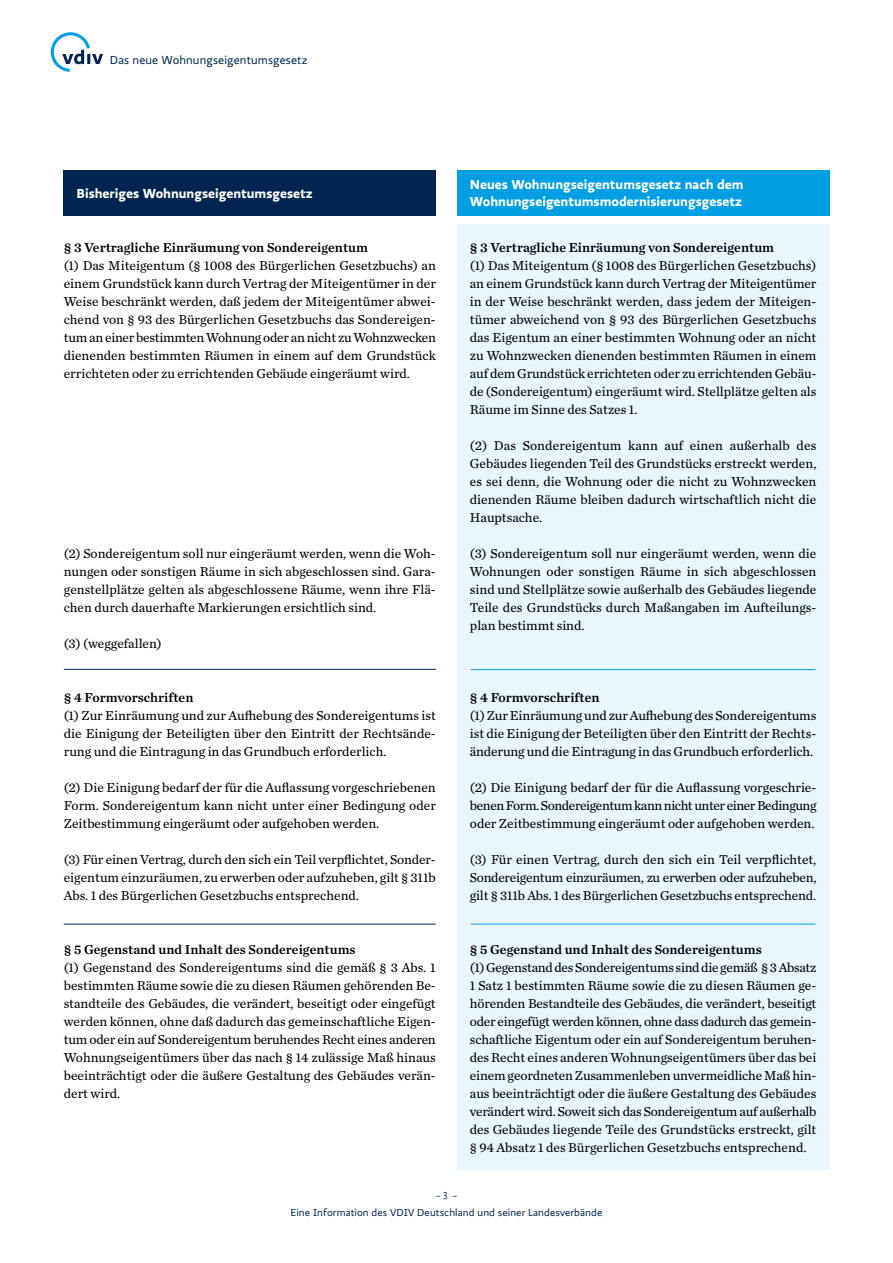
<style>
.page{position:relative;width:893px;height:1263px;background:#fff}
.page>*{position:absolute;margin:0;border:0;box-sizing:border-box;transform-origin:0 0}
.t1{font:13.5px/18px "Chronicle Text G2";color:#000;text-align:justify}
.t2{font:13.5px "Chronicle Text G2 Semi";color:#000}
.t3{font:700 13.5px/16.2px "Ratio";color:#fff}
.t4{font:12px "Ratio";letter-spacing:.01em;color:#002550}
.t5{font:10.5px "Ratio";letter-spacing:.01em;color:#002550}
.t6{font:10.5px "Ratio Display";color:#002550}
</style>
<div class="page">
<div style="left:64px;top:170px;width:372px;height:45px;background:#002550"></div>
<div style="left:457px;top:170px;width:372px;height:45px;background:#009ee3"></div>
<div style="left:457px;top:225px;width:372px;height:945px;background:#eaf6fe"></div>
<hr style="left:471px;top:924px;width:344px;height:1px;background:#009ee3">
<hr style="left:471px;top:669px;width:344px;height:1px;background:#009ee3">
<hr style="left:64px;top:924px;width:372px;height:1px;background:#002550">
<hr style="left:64px;top:669px;width:372px;height:1px;background:#002550">
<svg style="left:51px;top:32px;width:52px;height:40px"></svg>
<p class="t4" style="left:110px;top:53px;width:199px">Das neue Wohnungseigentumsgesetz</p>
<p class="t3" style="left:77px;top:185px;width:238px">Bisheriges Wohnungseigentumsgesetz</p>
<p class="t3" style="left:470px;top:177px;width:275px">Neues Wohnungseigentumsgesetz nach dem<br>Wohnungseigentumsmodernisierungsgesetz</p>
<p class="t2" style="left:470px;top:237px;width:306px">§ 3 Vertragliche Einräumung von Sondereigentum</p>
<p class="t1" style="left:470px;top:256px;width:348px">(1) Das Miteigentum (§ 1008 des Bürgerlichen Gesetzbuchs) an einem Grundstück kann durch Vertrag der Miteigentümer in der Weise beschränkt werden, dass jedem der Miteigen&shy;tümer abweichend von § 93 des Bürgerlichen Gesetzbuchs das Eigentum an einer bestimmten Wohnung oder an nicht zu Wohnzwecken dienenden bestimmten Räumen in einem auf dem Grundstück errichteten oder zu errichtenden Gebäu&shy;de (Sondereigentum) eingeräumt wird. Stellplätze gelten als Räume im Sinne des Satzes 1.</p>
<p class="t1" style="left:470px;top:436px;width:348px">(2) Das Sondereigentum kann auf einen außerhalb des Gebäudes liegenden Teil des Grundstücks erstreckt werden, es sei denn, die Wohnung oder die nicht zu Wohnzwecken dienenden Räume bleiben dadurch wirtschaftlich nicht die Hauptsache.</p>
<p class="t1" style="left:470px;top:544px;width:348px">(3) Sondereigentum soll nur eingeräumt werden, wenn die Wohnungen oder sonstigen Räume in sich abgeschlossen sind und Stellplätze sowie außerhalb des Gebäudes liegende Teile des Grundstücks durch Maßangaben im Aufteilungs&shy;plan bestimmt sind.</p>
<p class="t2" style="left:64px;top:237px;width:306px">§ 3 Vertragliche Einräumung von Sondereigentum</p>
<p class="t1" style="left:64px;top:256px;width:374px">(1) Das Miteigentum (§ 1008 des Bürgerlichen Gesetzbuchs) an einem Grundstück kann durch Vertrag der Miteigentümer in der Weise beschränkt werden, daß jedem der Miteigentümer abwei&shy;chend von § 93 des Bürgerlichen Gesetzbuchs das Sondereigen&shy;tum an einer bestimmten Wohnung oder an nicht zu Wohnzwecken dienenden bestimmten Räumen in einem auf dem Grundstück errichteten oder zu errichtenden Gebäude eingeräumt wird.</p>
<p class="t1" style="left:64px;top:544px;width:374px">(2) Sondereigentum soll nur eingeräumt werden, wenn die Woh&shy;nungen oder sonstigen Räume in sich abgeschlossen sind. Gara&shy;genstellplätze gelten als abgeschlossene Räume, wenn ihre Flä&shy;chen durch dauerhafte Markierungen ersichtlich sind.</p>
<p class="t1" style="left:64px;top:634px;width:100px">(3) (weggefallen)</p>
<p class="t2" style="left:64px;top:687px;width:131px">§ 4 Formvorschriften</p>
<p class="t1" style="left:64px;top:706px;width:374px">(1) Zur Einräumung und zur Aufhebung des Sondereigentums ist die Einigung der Beteiligten über den Eintritt der Rechtsände&shy;rung und die Eintragung in das Grundbuch erforderlich.</p>
<p class="t1" style="left:64px;top:778px;width:374px">(2) Die Einigung bedarf der für die Auflassung vorgeschriebenen Form. Sondereigentum kann nicht unter einer Bedingung oder Zeitbestimmung eingeräumt oder aufgehoben werden.</p>
<p class="t1" style="left:64px;top:850px;width:374px">(3) Für einen Vertrag, durch den sich ein Teil verpflichtet, Sonder&shy;eigentum einzuräumen, zu erwerben oder aufzuheben, gilt § 311b Abs. 1 des Bürgerlichen Gesetzbuchs entsprechend.</p>
<p class="t2" style="left:64px;top:939px;width:293px">§ 5 Gegenstand und Inhalt des Sondereigentums</p>
<p class="t1" style="left:64px;top:958px;width:374px">(1) Gegenstand des Sondereigentums sind die gemäß § 3 Abs. 1 bestimmten Räume sowie die zu diesen Räumen gehörenden Be&shy;standteile des Gebäudes, die verändert, beseitigt oder eingefügt werden können, ohne daß dadurch das gemeinschaftliche Eigen&shy;tum oder ein auf Sondereigentum beruhendes Recht eines anderen Wohnungseigentümers über das nach § 14 zulässige Maß hinaus beeinträchtigt oder die äußere Gestaltung des Gebäudes verän&shy;dert wird.</p>
<p class="t2" style="left:470px;top:687px;width:131px">§ 4 Formvorschriften</p>
<p class="t1" style="left:470px;top:706px;width:348px">(1) Zur Einräumung und zur Aufhebung des Sondereigentums ist die Einigung der Beteiligten über den Eintritt der Rechts&shy;änderung und die Eintragung in das Grundbuch erforderlich.</p>
<p class="t1" style="left:470px;top:778px;width:348px">(2) Die Einigung bedarf der für die Auflassung vorgeschrie&shy;benen Form. Sondereigentum kann nicht unter einer Bedingung oder Zeitbestimmung eingeräumt oder aufgehoben werden.</p>
<p class="t1" style="left:470px;top:850px;width:348px">(3) Für einen Vertrag, durch den sich ein Teil verpflichtet, Sondereigentum einzuräumen, zu erwerben oder aufzuheben, gilt § 311b Abs. 1 des Bürgerlichen Gesetzbuchs entsprechend.</p>
<p class="t2" style="left:470px;top:939px;width:293px">§ 5 Gegenstand und Inhalt des Sondereigentums</p>
<p class="t1" style="left:470px;top:958px;width:348px">(1) Gegenstand des Sondereigentums sind die gemäß § 3 Absatz 1 Satz 1 bestimmten Räume sowie die zu diesen Räumen ge&shy;hörenden Bestandteile des Gebäudes, die verändert, beseitigt oder eingefügt werden können, ohne dass dadurch das gemein&shy;schaftliche Eigentum oder ein auf Sondereigentum beruhen&shy;des Recht eines anderen Wohnungseigentümers über das bei einem geordneten Zusammenleben unvermeidliche Maß hin&shy;aus beeinträchtigt oder die äußere Gestaltung des Gebäudes verändert wird. Soweit sich das Sondereigentum auf außerhalb des Gebäudes liegende Teile des Grundstücks erstreckt, gilt § 94 Absatz 1 des Bürgerlichen Gesetzbuchs entsprechend.</p>
<p class="t6" style="left:436px;top:1190px;width:23px">– 3 –</p>
<p class="t5" style="left:291px;top:1206px;width:313px">Eine Information des VDIV Deutschland und seiner Landesverbände</p>
</div>
